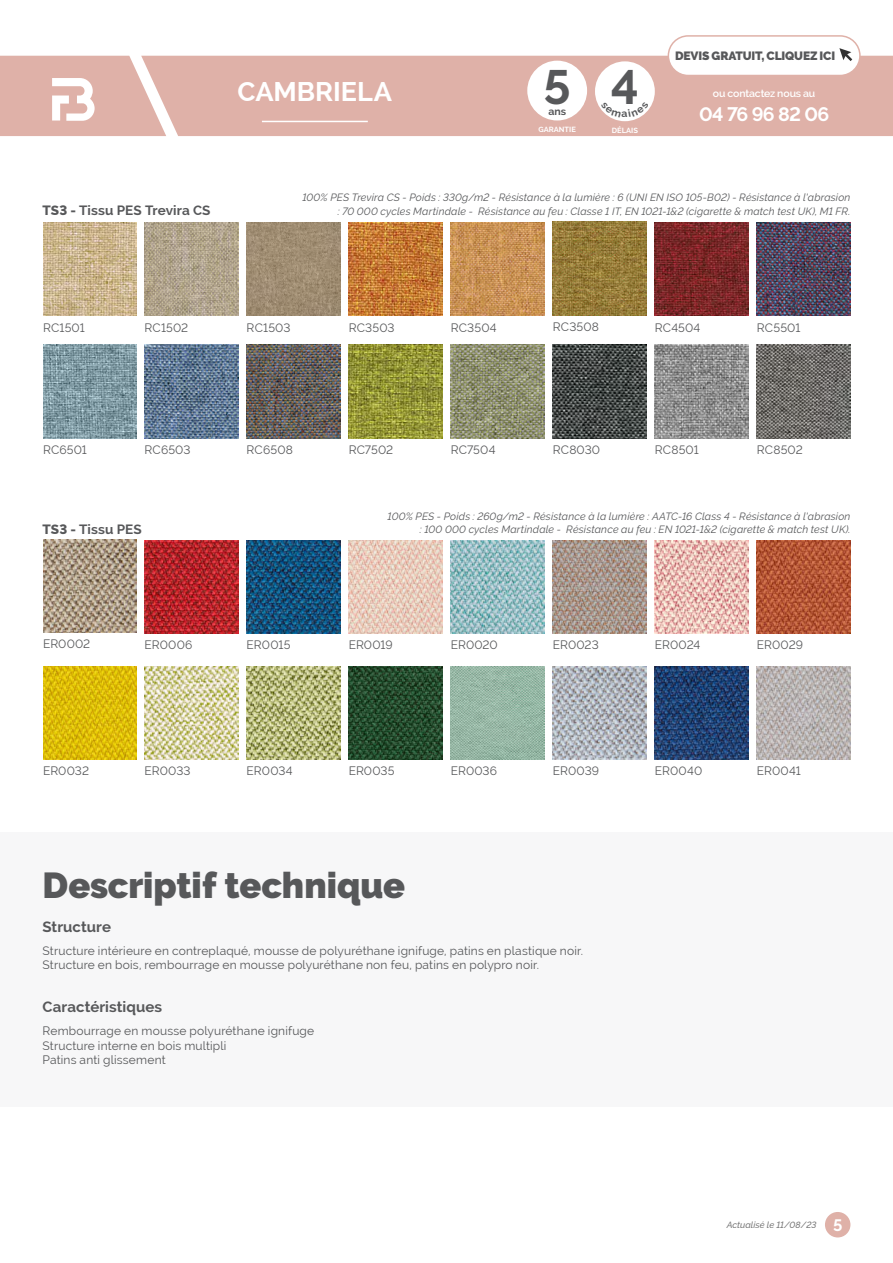
<style>
.page{position:relative;width:893px;height:1263px;background:#fff}
.page>*{position:absolute;margin:0;border:0;box-sizing:border-box;transform-origin:0 0}
.t1{font:700 48px "Raleway";color:#57585a}
.t2{font:900 36px "Raleway";color:#57585a}
.t3{font:700 27px "Raleway";color:#fff}
.t4{font:700 19.5px "Raleway";letter-spacing:-.045em;color:#fff}
.t5{font:700 15px "Raleway";letter-spacing:.005em;color:#57585a}
.t6{font:700 13.5px "Raleway";letter-spacing:.01em;color:#57585a}
.t7{font:12px/14.4px "Raleway";letter-spacing:.01em;color:#57585a}
.t8{font:900 12px "Raleway";letter-spacing:-.01em;color:#57585a}
.t9{font:italic 10.5px/13.5px "Raleway";letter-spacing:.015em;color:#57585a;text-align:right}
.t10{font:600 10.5px "Raleway";letter-spacing:-.01em;color:#fff}
.t11{font:700 10.5px "Raleway";color:#57585a}
.t12{font:italic 500 9px "Raleway";color:#787878}
.t13{font:700 7.5px "Raleway";color:#fff}
.s1{font-weight:800}
.s2{font-weight:700;font-style:normal;font-size:16.5px;color:#fff}
</style>
<div class="page">
<img style="left:553px;top:344px;width:93px;height:94px">
<img style="left:349px;top:344px;width:93px;height:94px">
<img style="left:655px;top:344px;width:93px;height:94px">
<img style="left:757px;top:344px;width:93px;height:94px">
<img style="left:655px;top:222px;width:93px;height:94px">
<img style="left:757px;top:222px;width:93px;height:94px">
<img style="left:43px;top:344px;width:94px;height:94px">
<img style="left:451px;top:344px;width:93px;height:94px">
<img style="left:145px;top:344px;width:93px;height:94px">
<img style="left:247px;top:344px;width:93px;height:94px">
<img style="left:349px;top:222px;width:93px;height:94px">
<img style="left:451px;top:222px;width:93px;height:94px">
<img style="left:553px;top:222px;width:93px;height:93px">
<img style="left:43px;top:222px;width:94px;height:94px">
<img style="left:145px;top:222px;width:93px;height:94px">
<img style="left:247px;top:222px;width:93px;height:94px">
<img style="left:43px;top:539px;width:94px;height:94px">
<img style="left:43px;top:666px;width:94px;height:94px">
<img style="left:145px;top:666px;width:93px;height:94px">
<img style="left:247px;top:666px;width:93px;height:94px">
<img style="left:349px;top:666px;width:93px;height:94px">
<img style="left:451px;top:666px;width:93px;height:94px">
<img style="left:553px;top:666px;width:93px;height:94px">
<img style="left:655px;top:666px;width:93px;height:94px">
<img style="left:757px;top:666px;width:93px;height:94px">
<img style="left:145px;top:540px;width:93px;height:94px">
<img style="left:247px;top:540px;width:93px;height:94px">
<img style="left:349px;top:540px;width:93px;height:94px">
<img style="left:451px;top:540px;width:93px;height:94px">
<img style="left:553px;top:540px;width:93px;height:94px">
<img style="left:655px;top:540px;width:93px;height:94px">
<img style="left:757px;top:540px;width:93px;height:94px">
<div style="left:0;top:832px;width:893px;height:274px;background:#f7f7f8"></div>
<div style="left:0;top:56px;width:893px;height:80px;background:#dfb1a8"></div>
<hr style="left:262px;top:121px;width:106px;height:1px;background:#fff">
<div style="left:825px;top:1212px;width:25px;height:25px;background:#dfb1a8;border-radius:50%"></div>
<svg style="left:52px;top:78px;width:43px;height:43px"></svg>
<div style="left:527px;top:61px;width:60px;height:59px;background:#fff;border-radius:50%"></div>
<div style="left:595px;top:61px;width:60px;height:60px;background:#fff;border-radius:50%"></div>
<div style="left:668px;top:36px;width:192px;height:39px;background:#fff;border-radius:20px"></div>
<div style="left:668px;top:35px;width:193px;height:41px;border:2px solid #dfb1a8;border-radius:20px"></div>
<svg style="left:839px;top:48px;width:13px;height:13px"></svg>
<svg style="left:601px;top:109px;width:48px;height:9px"></svg>
<h3 class="t3" style="left:237px;top:76px;width:156px">CAMBRIELA</h3>
<h1 class="t1" style="left:543px;top:59px;width:29px">5</h1>
<p class="t11" style="left:548px;top:105px;width:19px">ans</p>
<p class="t13" style="left:538px;top:125px;width:39px">GARANTIE</p>
<h1 class="t1" style="left:611px;top:60px;width:29px">4</h1>
<p class="t13" style="left:612px;top:126px;width:28px">DÉLAIS</p>
<p class="t8" style="left:675px;top:49px;width:162px">DEVIS GRATUIT, CLIQUEZ ICI</p>
<p class="t10" style="left:713px;top:88px;width:104px">ou contactez nous au</p>
<h3 class="t4" style="left:699px;top:103px;width:132px">04 76 96 82 06</h3>
<p class="t6" style="left:43px;top:202px;width:170px"><span class="s1">TS3 -</span> Tissu PES Trevira CS</p>
<p class="t9" style="left:302px;top:191px;width:549px">100% PES Trevira CS - Poids : 330g/m2 - Résistance à la lumière : 6 (UNI EN ISO 105-B02) - Résistance à l'abrasion : 70 000 cycles Martindale - Résistance au feu : Classe 1 IT, EN 1021-1&amp;2 (cigarette &amp; match test UK), M1 FR.</p>
<p class="t7" style="left:43px;top:320px;width:43px">RC1501</p>
<p class="t7" style="left:145px;top:320px;width:45px">RC1502</p>
<p class="t7" style="left:247px;top:320px;width:45px">RC1503</p>
<p class="t7" style="left:349px;top:320px;width:47px">RC3503</p>
<p class="t7" style="left:451px;top:320px;width:47px">RC3504</p>
<p class="t7" style="left:553px;top:319px;width:48px">RC3508</p>
<p class="t7" style="left:655px;top:320px;width:47px">RC4504</p>
<p class="t7" style="left:757px;top:320px;width:45px">RC5501</p>
<p class="t7" style="left:43px;top:442px;width:45px">RC6501</p>
<p class="t7" style="left:145px;top:442px;width:47px">RC6503</p>
<p class="t7" style="left:247px;top:442px;width:48px">RC6508</p>
<p class="t7" style="left:451px;top:442px;width:46px">RC7504</p>
<p class="t7" style="left:349px;top:442px;width:46px">RC7502</p>
<p class="t7" style="left:553px;top:442px;width:49px">RC8030</p>
<p class="t7" style="left:655px;top:442px;width:45px">RC8501</p>
<p class="t7" style="left:757px;top:442px;width:47px">RC8502</p>
<p class="t6" style="left:43px;top:522px;width:101px"><span class="s1">TS3 -</span> Tissu PES</p>
<p class="t9" style="left:388px;top:509px;width:464px">100% PES - Poids : 260g/m2 - Résistance à la lumière : AATC-16 Class 4 - Résistance à l'abrasion : 100 000 cycles Martindale - Résistance au feu : EN 1021-1&amp;2 (cigarette &amp; match test UK).</p>
<p class="t7" style="left:43px;top:637px;width:49px">ER0002</p>
<p class="t7" style="left:145px;top:638px;width:49px">ER0006</p>
<p class="t7" style="left:247px;top:638px;width:45px">ER0015</p>
<p class="t7" style="left:349px;top:638px;width:46px">ER0019</p>
<p class="t7" style="left:451px;top:638px;width:49px">ER0020</p>
<p class="t7" style="left:553px;top:638px;width:47px">ER0023</p>
<p class="t7" style="left:655px;top:638px;width:47px">ER0024</p>
<p class="t7" style="left:757px;top:638px;width:48px">ER0029</p>
<p class="t7" style="left:43px;top:764px;width:48px">ER0032</p>
<p class="t7" style="left:145px;top:764px;width:48px">ER0033</p>
<p class="t7" style="left:247px;top:764px;width:48px">ER0034</p>
<p class="t7" style="left:349px;top:764px;width:47px">ER0035</p>
<p class="t7" style="left:451px;top:764px;width:48px">ER0036</p>
<p class="t7" style="left:553px;top:764px;width:48px">ER0039</p>
<p class="t7" style="left:655px;top:764px;width:49px">ER0040</p>
<p class="t7" style="left:757px;top:764px;width:45px">ER0041</p>
<h2 class="t2" style="left:43px;top:864px;width:364px">Descriptif technique</h2>
<p class="t5" style="left:43px;top:918px;width:70px">Structure</p>
<p class="t7" style="left:43px;top:943px;width:542px">Structure intérieure en contreplaqué, mousse de polyuréthane ignifuge, patins en plastique noir.<br>Structure en bois, rembourrage en mousse polyuréthane non feu, patins en polypro noir.</p>
<p class="t5" style="left:43px;top:998px;width:121px">Caractéristiques</p>
<p class="t7" style="left:43px;top:1024px;width:273px">Rembourrage en mousse polyuréthane ignifuge<br>Structure interne en bois multipli<br>Patins anti glissement</p>
<p class="t12" style="left:727px;top:1219px;width:117px">Actualisé le 11/08/23 <span class="s2">5</span></p>
</div>
